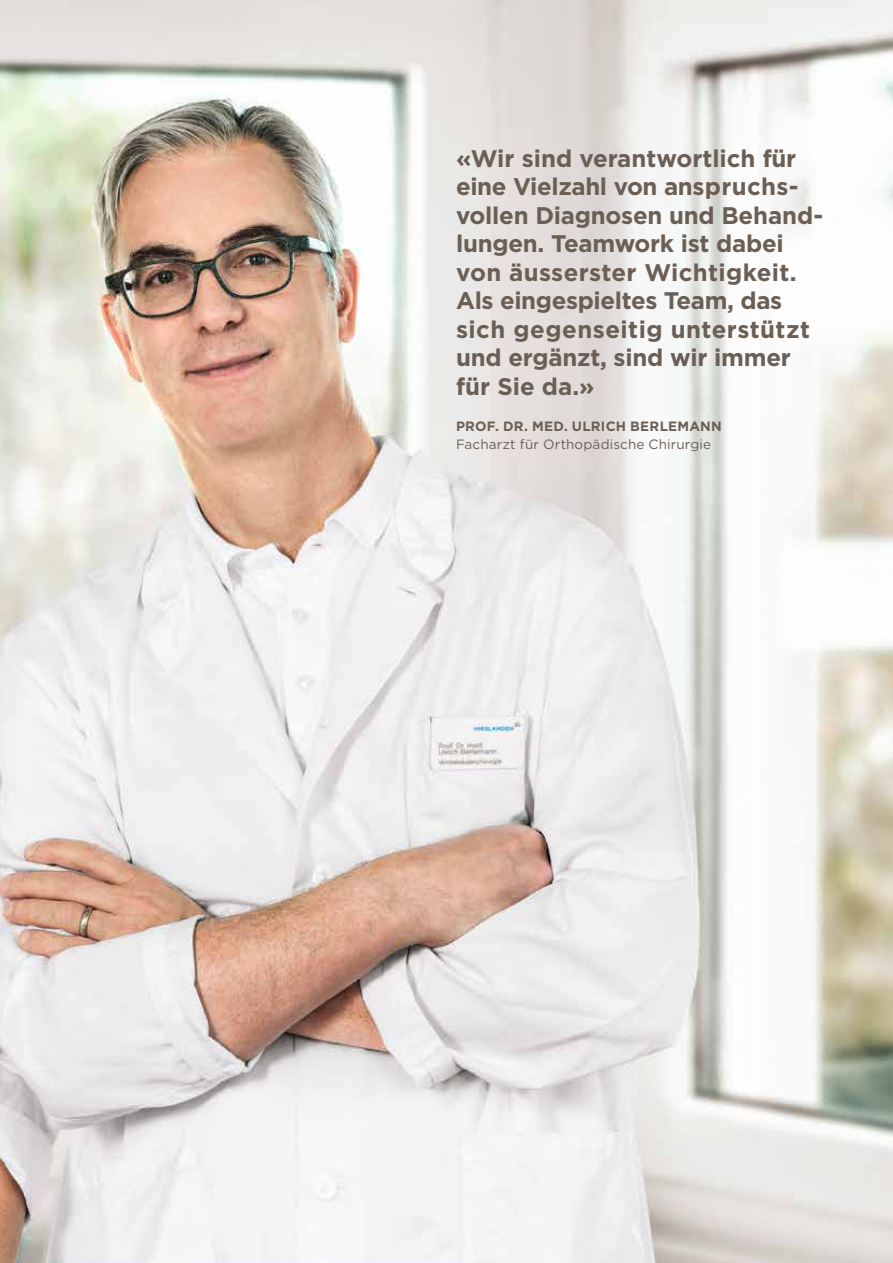
<style>
.page{position:relative;width:893px;height:1263px;background:#fff}
.page>*{position:absolute;margin:0;border:0;box-sizing:border-box;transform-origin:0 0}
.t1{font:700 24px/28.5px "Gotham";letter-spacing:-.01em;color:#6b5f55}
.t2{font:13.5px "Gotham";letter-spacing:.015em;color:#6b5f55}
.t3{font:700 13.5px "Gotham";letter-spacing:.02em;color:#6b5f55}
</style>
<div class="page">
<img style="left:0;top:0;width:893px;height:1263px">
<p class="t1" style="left:456px;top:144px;width:369px">«Wir sind verantwortlich für eine Vielzahl von anspruchs&shy;vollen Diagnosen und Behand&shy;lungen. Teamwork ist dabei von äusserster Wichtigkeit.<br>Als eingespieltes Team, das sich gegenseitig unterstützt und ergänzt, sind wir immer für Sie da.»</p>
<p class="t3" style="left:456px;top:417px;width:88px">PROF. Dr. med</p>
<p class="t3" style="left:564px;top:417px;width:28px">. Ulrich</p>
<p class="t3" style="left:630px;top:417px;width:22px">Berlemann</p>
<p class="t2" style="left:456px;top:435px;width:257px">Facharzt für Orthopädische Chirurgie</p>
</div>
